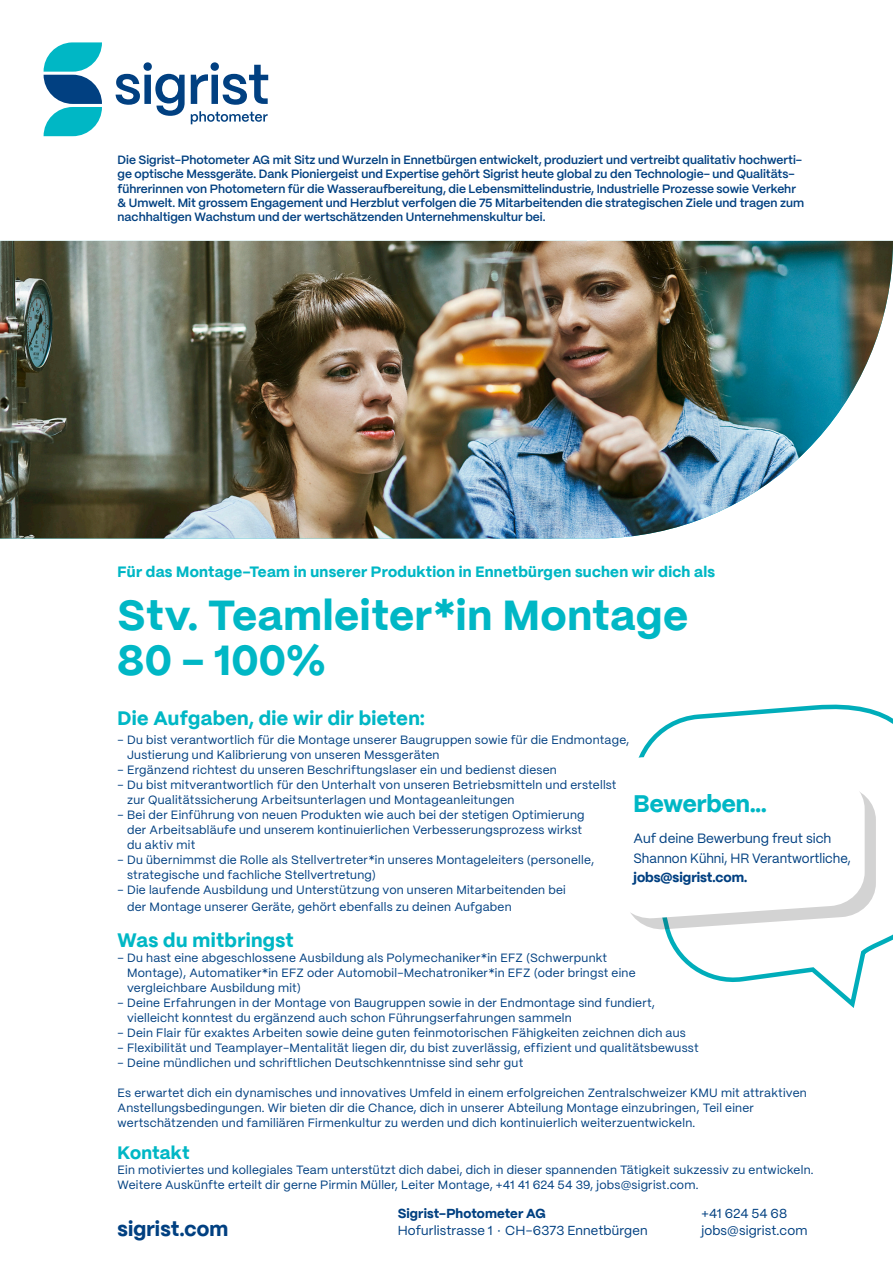
<style>
.page{position:relative;width:893px;height:1263px;background:#fff}
.page>*{position:absolute;margin:0;border:0;box-sizing:border-box;transform-origin:0 0}
.t1{font:800 42px/45px "PP Mori";letter-spacing:.02em;color:#00b7c5}
.t2{font:800 24px "PP Mori";color:#00b7c5}
.t3{font:800 20.7px "PP Mori";letter-spacing:.01em;color:#014081}
.t4{font:800 19.5px "PP Mori";letter-spacing:.02em;color:#00b7c5}
.t5{font:800 18px "PP Mori";letter-spacing:.02em;color:#00b7c5}
.t6{font:800 15px "PP Mori";letter-spacing:.02em;color:#00b7c5}
.t7{font:13.5px/19.5px "PP Mori";color:#014081}
.t8{font:13.05px "PP Mori";letter-spacing:.01em;color:#014081}
.t9{font:800 13.05px "PP Mori";letter-spacing:.005em;color:#014081}
.t10{font:12px/15px "PP Mori";letter-spacing:.02em;color:#014081}
.t11{font:600 12px/14.2px "PP Mori";color:#014081}
.s1{font-weight:800}
</style>
<div class="page">
<svg style="left:640px;top:704px;width:253px;height:304px"></svg>
<svg style="left:630px;top:755px;width:246px;height:174px"></svg>
<img style="left:0;top:241px;width:893px;height:297px">
<svg style="left:44px;top:42px;width:58px;height:94px"></svg>
<svg style="left:116px;top:62px;width:69px;height:54px"></svg>
<svg style="left:191px;top:62px;width:77px;height:43px"></svg>
<svg style="left:191px;top:111px;width:77px;height:13px"></svg>
<p class="t11" style="left:118px;top:152px;width:688px">Die Sigrist-Photometer AG mit Sitz und Wurzeln in Ennetbürgen entwickelt, produziert und vertreibt qualitativ hochwerti&shy;ge optische Messgeräte. Dank Pioniergeist und Expertise gehört Sigrist heute global zu den Technologie- und Qualitäts&shy;führerinnen von Photometern für die Wasseraufbereitung, die Lebensmittelindustrie, Industrielle Prozesse sowie Verkehr &amp; Umwelt. Mit grossem Engagement und Herzblut verfolgen die 75 Mitarbeitenden die strategischen Ziele und tragen zum nachhaltigen Wachstum und der wertschätzenden Unternehmenskultur bei.</p>
<p class="t6" style="left:118px;top:558px;width:599px">Für das Montage-Team in unserer Produktion in Ennetbürgen suchen wir dich als</p>
<p class="t1" style="left:118px;top:590px;width:572px">Stv. Teamleiter*in Montage<br>80 - 100%</p>
<p class="t4" style="left:118px;top:701px;width:309px">Die Aufgaben, die wir dir bieten:</p>
<p class="t10" style="left:127px;top:732px;width:504px;text-indent:-10px">- Du bist verantwortlich für die Montage unserer Baugruppen sowie für die Endmontage,<br>Justierung und Kalibrierung von unseren Messgeräten</p>
<p class="t10" style="left:118px;top:762px;width:441px">- Ergänzend richtest du unseren Beschriftungslaser ein und bedienst diesen</p>
<p class="t10" style="left:127px;top:777px;width:491px;text-indent:-10px">- Du bist mitverantwortlich für den Unterhalt von unseren Betriebsmitteln und erstellst zur Qualitätssicherung Arbeitsunterlagen und Montageanleitungen</p>
<p class="t10" style="left:127px;top:807px;width:459px;text-indent:-10px">- Bei der Einführung von neuen Produkten wie auch bei der stetigen Optimierung der Arbeitsabläufe und unserem kontinuierlichen Verbesserungsprozess wirkst du aktiv mit</p>
<p class="t10" style="left:127px;top:852px;width:468px;text-indent:-10px">- Du übernimmst die Rolle als Stellvertreter*in unseres Montageleiters (personelle, strategische und fachliche Stellvertretung)</p>
<p class="t10" style="left:127px;top:881px;width:440px;line-height:16.5px;text-indent:-10px">- Die laufende Ausbildung und Unterstützung von unseren Mitarbeitenden bei der Montage unserer Geräte, gehört ebenfalls zu deinen Aufgaben</p>
<p class="t4" style="left:118px;top:923px;width:177px">Was du mitbringst</p>
<p class="t10" style="left:127px;top:949px;width:510px;text-indent:-10px">– Du hast eine abgeschlossene Ausbildung als Polymechaniker*in EFZ (Schwerpunkt<br>Montage), Automatiker*in EFZ oder Automobil-Mechatroniker*in EFZ (oder bringst eine vergleichbare Ausbildung mit)</p>
<p class="t10" style="left:127px;top:994px;width:529px;text-indent:-10px">- Deine Erfahrungen in der Montage von Baugruppen sowie in der Endmontage sind fundiert, vielleicht konntest du ergänzend auch schon Führungserfahrungen sammeln</p>
<p class="t10" style="left:118px;top:1024px;width:570px">- Dein Flair für exaktes Arbeiten sowie deine guten feinmotorischen Fähigkeiten zeichnen dich aus</p>
<p class="t10" style="left:118px;top:1039px;width:582px">- Flexibilität und Teamplayer-Mentalität liegen dir, du bist zuverlässig, effizient und qualitätsbewusst</p>
<p class="t10" style="left:118px;top:1054px;width:407px">- Deine mündlichen und schriftlichen Deutschkenntnisse sind sehr gut</p>
<p class="t10" style="left:118px;top:1084px;width:691px">Es erwartet dich ein dynamisches und innovatives Umfeld in einem erfolgreichen Zentralschweizer KMU mit attraktiven<br>Anstellungsbedingungen. Wir bieten dir die Chance, dich in unserer Abteilung Montage einzubringen, Teil einer wertschätzenden und familiären Firmenkultur zu werden und dich kontinuierlich weiterzuentwickeln.</p>
<p class="t5" style="left:118px;top:1137px;width:74px">Kontakt</p>
<p class="t10" style="left:118px;top:1162px;width:697px">Ein motiviertes und kollegiales Team unterstützt dich dabei, dich in dieser spannenden Tätigkeit sukzessiv zu entwickeln.<br>Weitere Auskünfte erteilt dir gerne Pirmin Müller, Leiter Montage, +41 41 624 54 39, jobs@sigrist.com.</p>
<p class="t2" style="left:634px;top:782px;width:135px">Bewerben...</p>
<p class="t7" style="left:634px;top:828px;width:219px">Auf deine Bewerbung freut sich<br>Shannon Kühni, HR Verantwortliche, <span class="s1">jobs@sigrist.com.</span></p>
<p class="t3" style="left:118px;top:1210px;width:112px">sigrist.com</p>
<p class="t9" style="left:398px;top:1201px;width:150px">Sigrist-Photometer AG</p>
<p class="t8" style="left:398px;top:1219px;width:252px">Hofurlistrasse 1 · CH-6373 Ennetbürgen</p>
<p class="t8" style="left:701px;top:1202px;width:87px">+41 624 54 68</p>
<p class="t8" style="left:701px;top:1219px;width:108px">jobs@sigrist.com</p>
</div>
